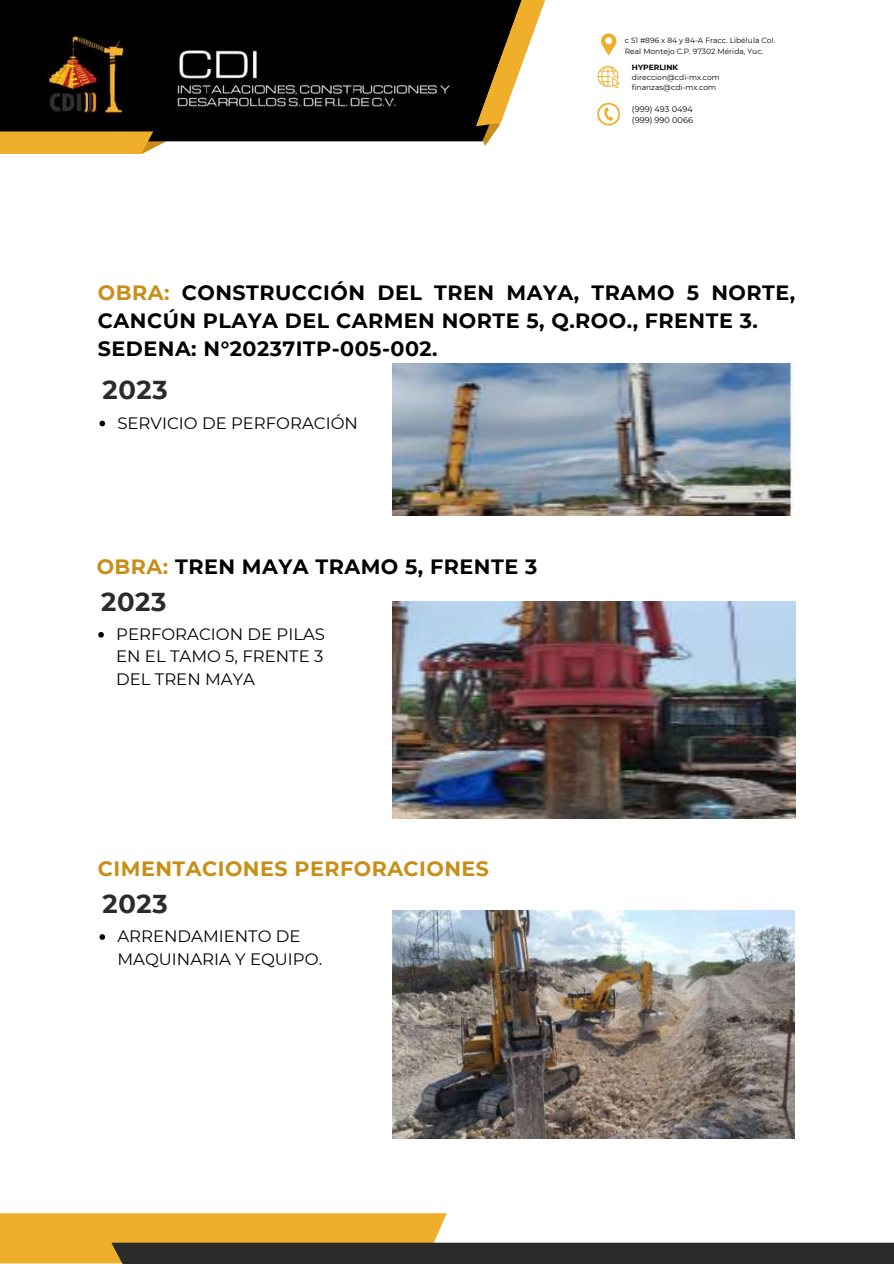
<style>
.page{position:relative;width:894px;height:1264px;background:#fff}
.page>*{position:absolute;margin:0;border:0;box-sizing:border-box;transform-origin:0 0}
.t1{font:700 25.8px "Montserrat";letter-spacing:.025em;color:#2b2b2b}
.t2{font:700 20.7px/28.2px "Montserrat";letter-spacing:.025em;color:#000}
.t3{font:700 20.7px "Montserrat";letter-spacing:.025em;color:#c88f18}
.t4{font:16.5px/22.5px "Montserrat";color:#000;text-align:justify}
.t5{font:8.25px/10.9px "Montserrat";color:#000}
.t6{font:7.5px/10.5px "Montserrat";color:#000}
.t7{font:700 7.5px "Montserrat";color:#000}
.s1{color:#c88f18}
</style>
<div class="page">
<div style="left:0;top:0;width:473px;height:141px;background:#000"></div>
<svg style="left:0;top:127px;width:166px;height:27px;background:#bf8d28"></svg>
<div style="left:0;top:1213px;width:446px;height:50px;background:#f0af2a"></div>
<div style="left:111px;top:1242px;width:782px;height:21px;background:#2b2b2b"></div>
<img style="left:46px;top:26px;width:84px;height:92px">
<img style="left:169px;top:42px;width:295px;height:72px">
<svg style="left:473px;top:0;width:146px;height:146px"></svg>
<img style="left:392px;top:364px;width:402px;height:151px">
<img style="left:392px;top:601px;width:403px;height:217px">
<img style="left:392px;top:911px;width:402px;height:227px">
<svg style="left:99px;top:421px;width:6px;height:5px"></svg>
<svg style="left:98px;top:632px;width:6px;height:5px"></svg>
<svg style="left:99px;top:934px;width:6px;height:5px"></svg>
<p class="t6" style="left:624px;top:35px;width:152px">c 51 #896 x 84 y 84-A Fracc. Libélula Col.<br>Real Montejo C.P. 97302 Mérida, Yuc.</p>
<p class="t7" style="left:631px;top:62px;width:48px">HYPERLINK</p>
<p class="t6" style="left:631px;top:72px;width:89px;line-height:10.1px">direccion@cdi-mx.com finanzas@cdi-mx.com</p>
<p class="t5" style="left:631px;top:104px;width:63px">(999) 493 0494 (999) 990 0066</p>
<p class="t2" style="left:98px;top:278px;width:698px"><span class="s1">OBRA:</span> CONSTRUCCIÓN DEL TREN MAYA, TRAMO 5 NORTE,<br>CANCÚN PLAYA DEL CARMEN NORTE 5, Q.ROO., FRENTE 3.<br>SEDENA: N°20237ITP-005-002.</p>
<p class="t1" style="left:102px;top:374px;width:67px">2023</p>
<p class="t4" style="left:117px;top:411px;width:242px">SERVICIO DE PERFORACIÓN</p>
<p class="t2" style="left:97px;top:552px;width:442px"><span class="s1">OBRA:</span> TREN MAYA TRAMO 5, FRENTE 3</p>
<p class="t1" style="left:101px;top:585px;width:67px">2023</p>
<p class="t4" style="left:116px;top:622px;width:210px">PERFORACION DE PILAS EN EL TAMO 5, FRENTE 3<br>DEL TREN MAYA</p>
<p class="t3" style="left:98px;top:856px;width:392px">CIMENTACIONES PERFORACIONES</p>
<p class="t1" style="left:102px;top:887px;width:67px">2023</p>
<p class="t4" style="left:117px;top:924px;width:206px">ARRENDAMIENTO DE<br>MAQUINARIA Y EQUIPO.</p>
</div>
